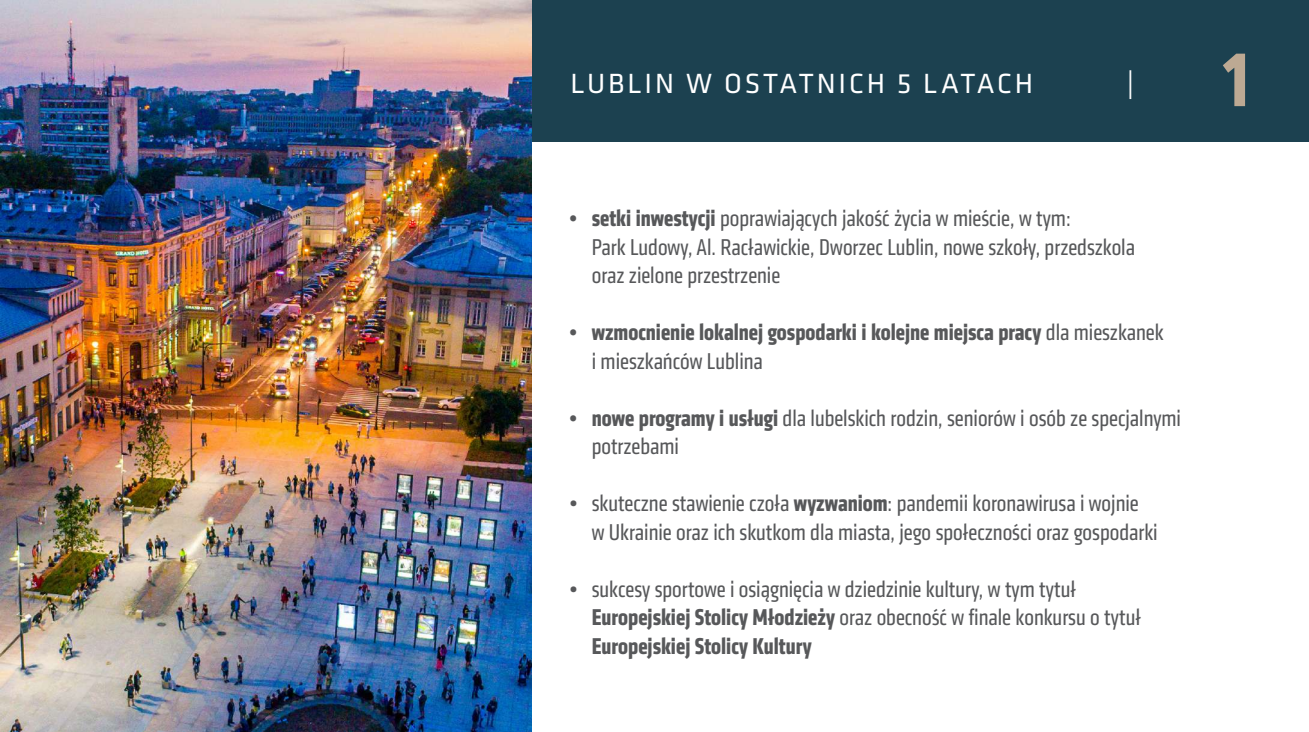
<style>
.page{position:relative;width:1309px;height:732px;background:#fff}
.page>*{position:absolute;margin:0;border:0;box-sizing:border-box;transform-origin:0 0}
.t1{font:700 78.75px "Klavika Condensed";color:#bda993}
.t2{font:28.75px "Klavika";letter-spacing:.1em;color:#fff}
.t3{font:23.75px/28.5px "Klavika Condensed";color:#57585a}
.t4{font:700 23.75px/28.5px "Klavika Condensed";color:#57585a}
.s1{font-weight:700}
.s2{font-weight:400}
</style>
<div class="page">
<div style="left:526px;top:0;width:783px;height:142px;background:#1c4150"></div>
<img style="left:0;top:0;width:531px;height:731px">
<p class="t2" style="left:570px;top:65px;width:464px">LUBLIN W OSTATNICH 5 LATACH</p>
<p class="t2" style="left:1127px;top:65px;width:9px">|</p>
<p class="t3" style="left:592px;top:204px;width:545px;text-indent:-22px"><span class="s1">• setki inwestycji</span> poprawiających jakość życia w mieście, w tym:<br>Park Ludowy, Al. Racławickie, Dworzec Lublin, nowe szkoły, przedszkola oraz zielone przestrzenie</p>
<p class="t4" style="left:592px;top:318px;width:573px;text-indent:-22px">• wzmocnienie lokalnej gospodarki i kolejne miejsca pracy <span class="s2">dla mieszkanek i mieszkańców Lublina</span></p>
<p class="t3" style="left:592px;top:403px;width:591px;text-indent:-22px"><span class="s1">• nowe programy i usługi</span> dla lubelskich rodzin, seniorów i osób ze specjalnymi potrzebami</p>
<p class="t3" style="left:592px;top:489px;width:567px;text-indent:-22px">• skuteczne stawienie czoła <span class="s1">wyzwaniom</span>: pandemii koronawirusa i wojnie<br>w Ukrainie oraz ich skutkom dla miasta, jego społeczności oraz gospodarki</p>
<p class="t3" style="left:592px;top:574px;width:551px;text-indent:-22px">• sukcesy sportowe i osiągnięcia w dziedzinie kultury, w tym tytuł<br><span class="s1">Europejskiej Stolicy Młodzieży</span> oraz obecność w finale konkursu o tytuł<br><span class="s1">Europejskiej Stolicy Kultury</span></p>
<h1 class="t1" style="left:1222px;top:29px;width:28px">1</h1>
</div>
